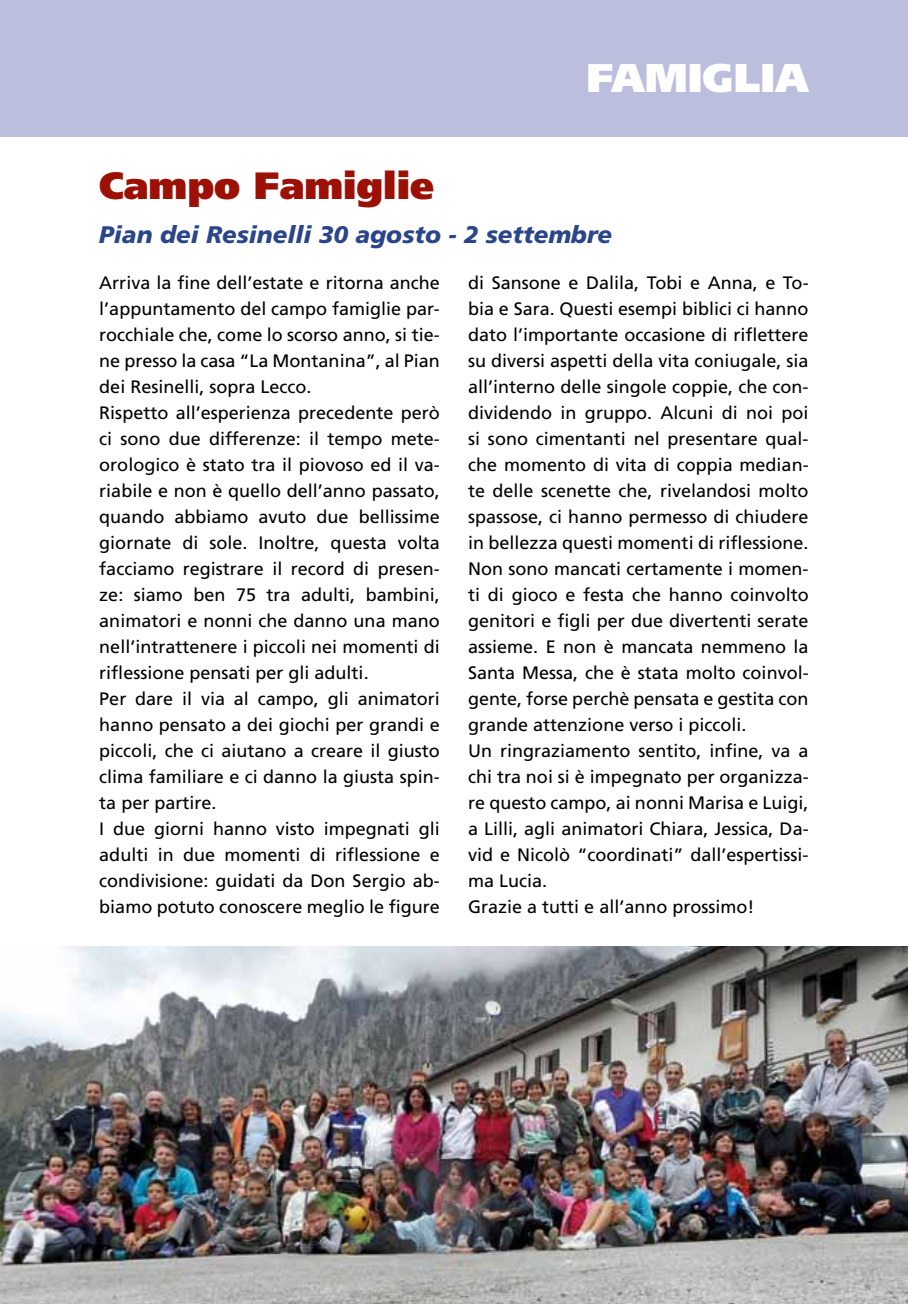
<style>
.page{position:relative;width:908px;height:1304px;background:#fff}
.page>*{position:absolute;margin:0;border:0;box-sizing:border-box;transform-origin:0 0}
.t1{font:900 40px "Frutiger";color:#fff}
.t2{font:900 38px "Frutiger";color:#9c1006}
.t3{font:italic 900 24px "Frutiger";color:#2a4689}
.t4{font:18px/26px "Frutiger";color:#000}
</style>
<div class="page">
<div style="left:0;top:0;width:907px;height:136px;background:#bbbedc"></div>
<hr style="left:907px;top:0;width:1px;height:1304px;background:#efeff7">
<img style="left:0;top:947px;width:907px;height:357px">
<hr style="left:907px;top:0;width:1px;height:136px;background:#bbbedc">
<h1 class="t1" style="left:586px;top:53px;width:223px">famiglia</h1>
<h2 class="t2" style="left:99px;top:163px;width:336px">Campo Famiglie</h2>
<h3 class="t3" style="left:99px;top:220px;width:514px">Pian dei Resinelli 30 agosto - 2 settembre</h3>
<p class="t4" style="left:99px;top:270px;width:342px">Arriva la fine dell’estate e ritorna anche l’appuntamento del campo famiglie par&shy;rocchiale che, come lo scorso anno, si tie&shy;ne presso la casa “La Montanina”, al Pian dei Resinelli, sopra Lecco.<br>Rispetto all’esperienza precedente però ci sono due differenze: il tempo mete&shy;orologico è stato tra il piovoso ed il va&shy;riabile e non è quello dell’anno passato, quando abbiamo avuto due bellissime giornate di sole. I noltre, questa volta facciamo registrare il record di presen&shy;ze: siamo ben 75 tra adulti, bambini, animatori e nonni che danno una mano nell’intrattenere i piccoli nei momenti di riflessione pensati per gli adulti.<br>Per dare il via al campo, gli animatori hanno pensato a dei giochi per grandi e piccoli, che ci aiutano a creare il giusto clima familiare e ci danno la giusta spin&shy;ta per partire.<br>I due giorni hanno visto impegnati gli adulti in due momenti di riflessione e condivisione: guidati da Don Sergio ab&shy;biamo potuto conoscere meglio le figure</p>
<p class="t4" style="left:468px;top:269px;width:342px">di Sansone e Dalila, Tobi e Anna, e To&shy;bia e Sara. Questi esempi biblici ci hanno dato l’importante occasione di riflettere su diversi aspetti della vita coniugale, sia all’interno delle singole coppie, che con&shy;dividendo in gruppo. Alcuni di noi poi si sono cimentanti nel presentare qual&shy;che momento di vita di coppia median&shy;te delle scenette che, rivelandosi molto spassose, ci hanno permesso di chiudere in bellezza questi momenti di riflessione.<br>Non sono mancati certamente i momen&shy;ti di gioco e festa che hanno coinvolto genitori e figli per due divertenti serate assieme. E non è mancata nemmeno la Santa M essa, che è stata molto coinvol&shy;gente, forse perchè pensata e gestita con grande attenzione verso i piccoli.<br>U n ringraziamento sentito, infine, va a chi tra noi si è impegnato per organizza&shy;re questo campo, ai nonni Marisa e Luigi, a Lilli, agli animatori Chiara, Jessica, Da&shy;vid e N icolò “coordinati” dall’espertissi&shy;ma Lucia.<br>Grazie a tutti e all’anno prossimo!</p>
</div>
